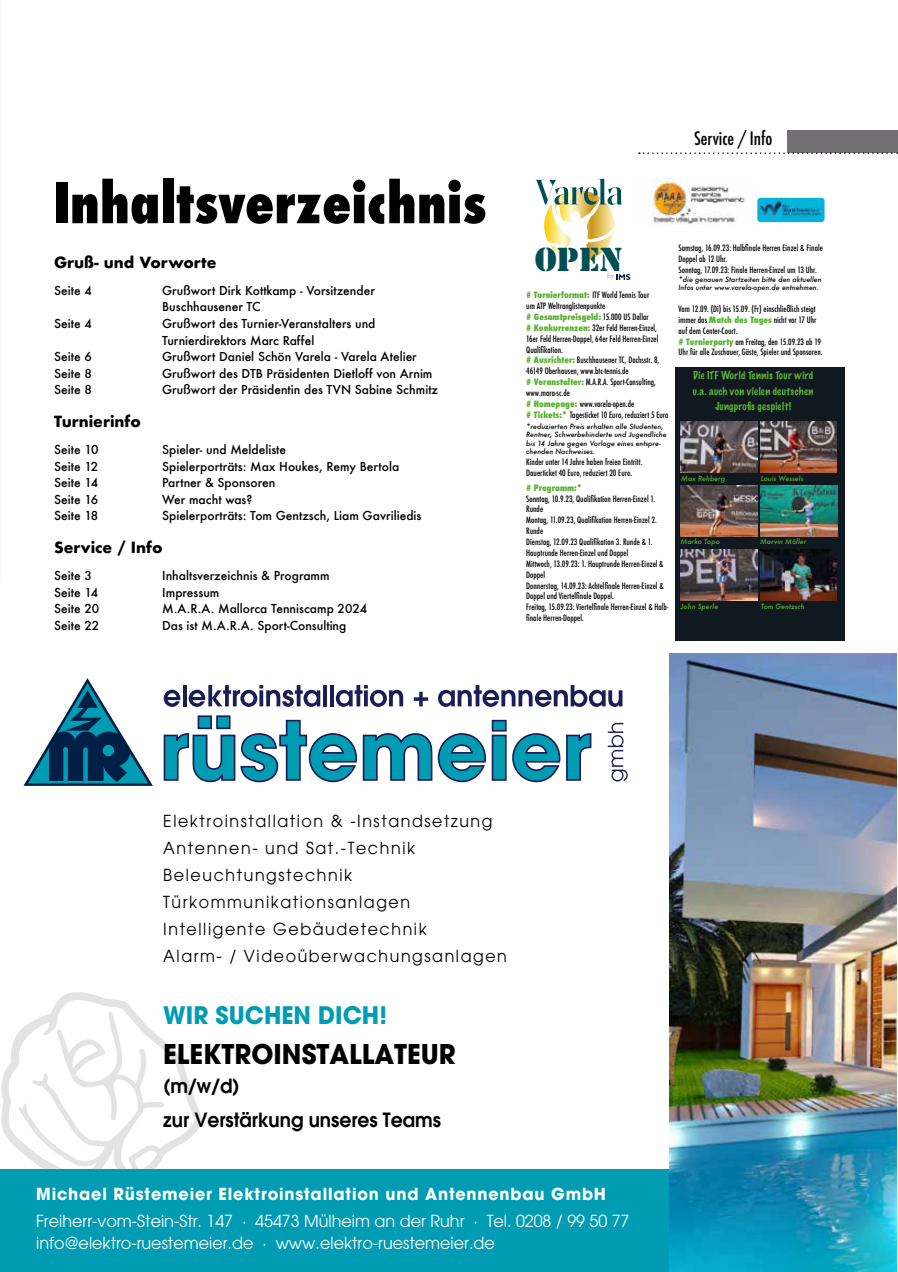
<style>
.page{position:relative;width:898px;height:1272px;background:#fff}
.page>*{position:absolute;margin:0;border:0;box-sizing:border-box;transform-origin:0 0}
.t1{font:800 condensed 54px "Futura";color:#000}
.t2{font:31.05px "Stencil Std";color:#004f54}
.t3{font:700 27px "ITC Avant Garde Gothic";color:#000;scale:.96 1}
.t4{font:700 24px "ITC Avant Garde Gothic";color:#009cb4;scale:.96 1}
.t5{font:600 19.5px/34.5px "ITC Avant Garde Gothic";color:#000;scale:.96 1}
.t6{font:500 condensed 18px "Futura";color:#000}
.t7{font:16.5px/27px "ITC Avant Garde Gothic";letter-spacing:.1em;color:#000;scale:.96 1}
.t8{font:16.5px/22.5px "ITC Avant Garde Gothic";color:#fff}
.t9{font:700 16.5px "ITC Avant Garde Gothic";letter-spacing:.05em;color:#fff}
.t10{font:700 15px "Futura";color:#000}
.t11{font:500 12px/16.5px "Futura";color:#000}
.t12{font:100 10.05px/15.5px "Marker Felt";letter-spacing:.035em;color:#5db133;text-align:center}
.t13{font:500 condensed 8.55px/10.8px "Futura";color:#000}
.t14{font:800 condensed 8.55px "Futura";color:#5db133}
.t15{font:italic 7.65px "Futura PT";color:#aeaeae}
.t16{font:italic 500 7.05px/8.6px "Futura";color:#000}
.t17{font:italic 500 7.05px "Futura";color:#5db133}
.s1{font-weight:800;color:#5db133}
</style>
<div class="page">
<div style="left:787px;top:130px;width:110px;height:22px;background:#737074"></div>
<svg style="left:638px;top:152px;width:259px;height:2px"></svg>
<svg style="left:1px;top:992px;width:201px;height:177px"></svg>
<div style="left:0;top:1169px;width:896px;height:102px;background:#009cb4"></div>
<svg style="left:607px;top:722px;width:20px;height:59px"></svg>
<svg style="left:164px;top:689px;width:16px;height:18px"></svg>
<svg style="left:183px;top:685px;width:3px;height:21px"></svg>
<svg style="left:189px;top:685px;width:131px;height:22px"></svg>
<hr style="left:323px;top:685px;width:4px;height:21px;background:#1a1d56">
<hr style="left:330px;top:685px;width:3px;height:21px;background:#1a1d56">
<svg style="left:336px;top:685px;width:67px;height:22px"></svg>
<svg style="left:413px;top:691px;width:15px;height:15px"></svg>
<svg style="left:438px;top:685px;width:184px;height:22px"></svg>
<svg style="left:163px;top:715px;width:429px;height:68px"></svg>
<svg style="left:24px;top:678px;width:129px;height:107px"></svg>
<img style="left:669px;top:653px;width:227px;height:618px">
<svg style="left:0;top:1271px;width:16px;height:1px"></svg>
<div style="left:674px;top:367px;width:170px;height:273px;background:#101820"></div>
<svg style="left:535px;top:179px;width:95px;height:101px"></svg>
<img style="left:680px;top:422px;width:77px;height:51px">
<img style="left:760px;top:422px;width:76px;height:51px">
<img style="left:680px;top:485px;width:77px;height:51px">
<img style="left:760px;top:485px;width:77px;height:51px">
<img style="left:680px;top:550px;width:77px;height:51px">
<img style="left:760px;top:550px;width:76px;height:51px">
<img style="left:652px;top:179px;width:93px;height:46px">
<img style="left:757px;top:198px;width:67px;height:24px">
<h1 class="t1" style="left:53px;top:166px;width:434px">Inhaltsverzeichnis</h1>
<h3 class="t10" style="left:54px;top:251px;width:164px">Gruß- und Vorworte</h3>
<h3 class="t11" style="left:54px;top:282px;width:39px">Seite 4</h3>
<h3 class="t11" style="left:162px;top:282px;width:214px">Grußwort Dirk Kottkamp - Vorsitzender<br>Buschhausener TC</h3>
<h3 class="t11" style="left:54px;top:315px;width:39px">Seite 4</h3>
<h3 class="t11" style="left:162px;top:315px;width:215px">Grußwort des Turnier-Veranstalters und<br>Turnierdirektors Marc Raffel</h3>
<h3 class="t11" style="left:54px;top:348px;width:39px">Seite 6</h3>
<h3 class="t11" style="left:162px;top:348px;width:256px">Grußwort Daniel Schön Varela - Varela Atelier</h3>
<h3 class="t11" style="left:54px;top:364px;width:39px">Seite 8</h3>
<h3 class="t11" style="left:162px;top:364px;width:272px">Grußwort des DTB Präsidenten Dietloff von Arnim</h3>
<h3 class="t11" style="left:54px;top:381px;width:39px">Seite 8</h3>
<h3 class="t11" style="left:162px;top:381px;width:277px">Grußwort der Präsidentin des TVN Sabine Schmitz</h3>
<h3 class="t10" style="left:54px;top:410px;width:88px">Turnierinfo</h3>
<h3 class="t11" style="left:54px;top:441px;width:46px">Seite 10</h3>
<h3 class="t11" style="left:162px;top:441px;width:125px">Spieler- und Meldeliste</h3>
<h3 class="t11" style="left:54px;top:457px;width:46px">Seite 12</h3>
<h3 class="t11" style="left:162px;top:457px;width:238px">Spielerporträts: Max Houkes, Remy Bertola</h3>
<h3 class="t11" style="left:54px;top:474px;width:46px">Seite 14</h3>
<h3 class="t11" style="left:162px;top:474px;width:115px">Partner &amp; Sponsoren</h3>
<h3 class="t11" style="left:54px;top:490px;width:46px">Seite 16</h3>
<h3 class="t11" style="left:162px;top:490px;width:92px">Wer macht was?</h3>
<h3 class="t11" style="left:54px;top:507px;width:46px">Seite 18</h3>
<h3 class="t11" style="left:162px;top:507px;width:261px">Spielerporträts: Tom Gentzsch, Liam Gavriliedis</h3>
<h3 class="t10" style="left:54px;top:536px;width:110px">Service / Info</h3>
<h3 class="t11" style="left:54px;top:567px;width:39px">Seite 3</h3>
<h3 class="t11" style="left:162px;top:567px;width:169px">Inhaltsverzeichnis &amp; Programm</h3>
<h3 class="t11" style="left:54px;top:583px;width:46px">Seite 14</h3>
<h3 class="t11" style="left:162px;top:583px;width:59px">Impressum</h3>
<h3 class="t11" style="left:54px;top:600px;width:47px">Seite 20</h3>
<h3 class="t11" style="left:162px;top:600px;width:206px">M.A.R.A. Mallorca Tenniscamp 2024</h3>
<h3 class="t11" style="left:54px;top:616px;width:47px">Seite 22</h3>
<h3 class="t11" style="left:162px;top:616px;width:186px">Das ist M.A.R.A. Sport-Consulting</h3>
<h3 class="t6" style="left:694px;top:126px;width:80px">Service / Info</h3>
<h2 class="t2" style="left:534px;top:240px;width:90px">OPEN</h2>
<p class="t15" style="left:606px;top:271px;width:9px">by</p>
<p class="t13" style="left:526px;top:290px;width:144px"><span class="s1"># Turnierformat:</span> ITF World Tennis Tour<br>um ATP Weltranglistenpunkte<br><span class="s1"># Gesamtpreisgeld:</span> 15.000 US Dollar<br><span class="s1"># Konkurrenzen:</span> 32er Feld Herren-Einzel, 16er Feld Herren-Doppel, 64er Feld Herren-Einzel Qualifikation.<br><span class="s1"># Ausrichter:</span> Buschhausener TC, Dachsstr. 8, 46149 Oberhausen, www.btc-tennis.de<br><span class="s1"># Veranstalter:</span> M.A.R.A. Sport-Consulting, www.mara-sc.de<br><span class="s1"># Homepage:</span> www.varela-open.de<br><span class="s1"># Tickets:*</span> Tagesticket 10 Euro, reduziert 5 Euro</p>
<p class="t16" style="left:526px;top:421px;width:142px">*reduzierten Preis erhalten alle Studenten, Rentner, Schwerbehinderte und Jugendliche bis 14 Jahre gegen Vorlage eines entspre&shy;chenden Nachweises.</p>
<p class="t13" style="left:526px;top:456px;width:118px">Kinder unter 14 Jahre haben freien Eintritt.<br>Dauerticket 40 Euro, reduziert 20 Euro.</p>
<p class="t14" style="left:526px;top:482px;width:57px"># Programm:*</p>
<p class="t13" style="left:526px;top:493px;width:144px">Sonntag, 10.9.23, Qualifikation Herren-Einzel 1.<br>Runde<br>Montag, 11.09.23, Qualifikation Herren-Einzel 2.<br>Runde<br>Dienstag, 12.09.23 Qualifikation 3. Runde &amp; 1.<br>Hauptrunde Herren-Einzel und Doppel<br>Mittwoch, 13.09.23: 1. Hauptrunde Herren-Einzel &amp; Doppel<br>Donnerstag, 14.09.23: Achtelfinale Herren-Einzel &amp; Doppel und Viertelfinale Doppel.<br>Freitag, 15.09.23: Viertelfinale Herren-Einzel &amp; Halb&shy;finale Herren-Doppel.</p>
<p class="t13" style="left:678px;top:243px;width:146px">Samstag, 16.09.23: Halbfinale Herren Einzel &amp; Finale<br>Doppel ab 12 Uhr.<br>Sonntag, 17.09.23: Finale Herren-Einzel um 13 Uhr.</p>
<p class="t16" style="left:678px;top:275px;width:144px">*die genauen Startzeiten bitte den aktuellen<br>Infos unter www.varela-open.de entnehmen.</p>
<p class="t13" style="left:678px;top:303px;width:145px">Vom 12.09. (Di) bis 15.09. (Fr) einschließlich steigt immer das <span class="s1">Match des Tages</span> nicht vor 17 Uhr auf dem Center-Court.<br><span class="s1"># Turnierparty</span> am Freitag, den 15.09.23 ab 19<br>Uhr für alle Zuschauer, Gäste, Spieler und Sponsoren.</p>
<p class="t12" style="left:692px;top:367px;width:122px">Die ITF World Tennis Tour wird u.a. auch von vielen deutschen<br>Jungprofis gespielt!</p>
<p class="t17" style="left:681px;top:474px;width:45px">Max Rehberg</p>
<p class="t17" style="left:760px;top:473px;width:44px">Louis Wessels</p>
<p class="t17" style="left:680px;top:536px;width:41px">Marko Topo</p>
<p class="t17" style="left:759px;top:536px;width:48px">Marvin Möller</p>
<p class="t17" style="left:680px;top:601px;width:39px">John Sperle</p>
<p class="t17" style="left:760px;top:601px;width:45px">Tom Gentzsch</p>
<h3 class="t7" style="left:163px;top:807px;width:359px">Elektroinstallation &amp; -Instandsetzung<br>Antennen- und Sat.-Technik<br>Beleuchtungstechnik<br>Türkommunikationsanlagen<br>Intelligente Gebäudetechnik<br>Alarm- / Videoüberwachungsanlagen</h3>
<h3 class="t4" style="left:163px;top:999px;width:234px">WIR SUCHEN DICH!</h3>
<h3 class="t3" style="left:163px;top:1036px;width:306px">ELEKTROINSTALLATEUR</h3>
<h3 class="t5" style="left:163px;top:1067px;width:290px">(m/w/d)<br>zur Verstärkung unseres Teams</h3>
<h3 class="t9" style="left:36px;top:1183px;width:571px">Michael Rüstemeier Elektroinstallation und Antennenbau GmbH</h3>
<h3 class="t8" style="left:36px;top:1209px;width:594px">Freiherr-vom-Stein-Str. 147 · 45473 Mülheim an der Ruhr · Tel. 0208 / 99 50 77 info@elektro-ruestemeier.de · www.elektro-ruestemeier.de</h3>
</div>
